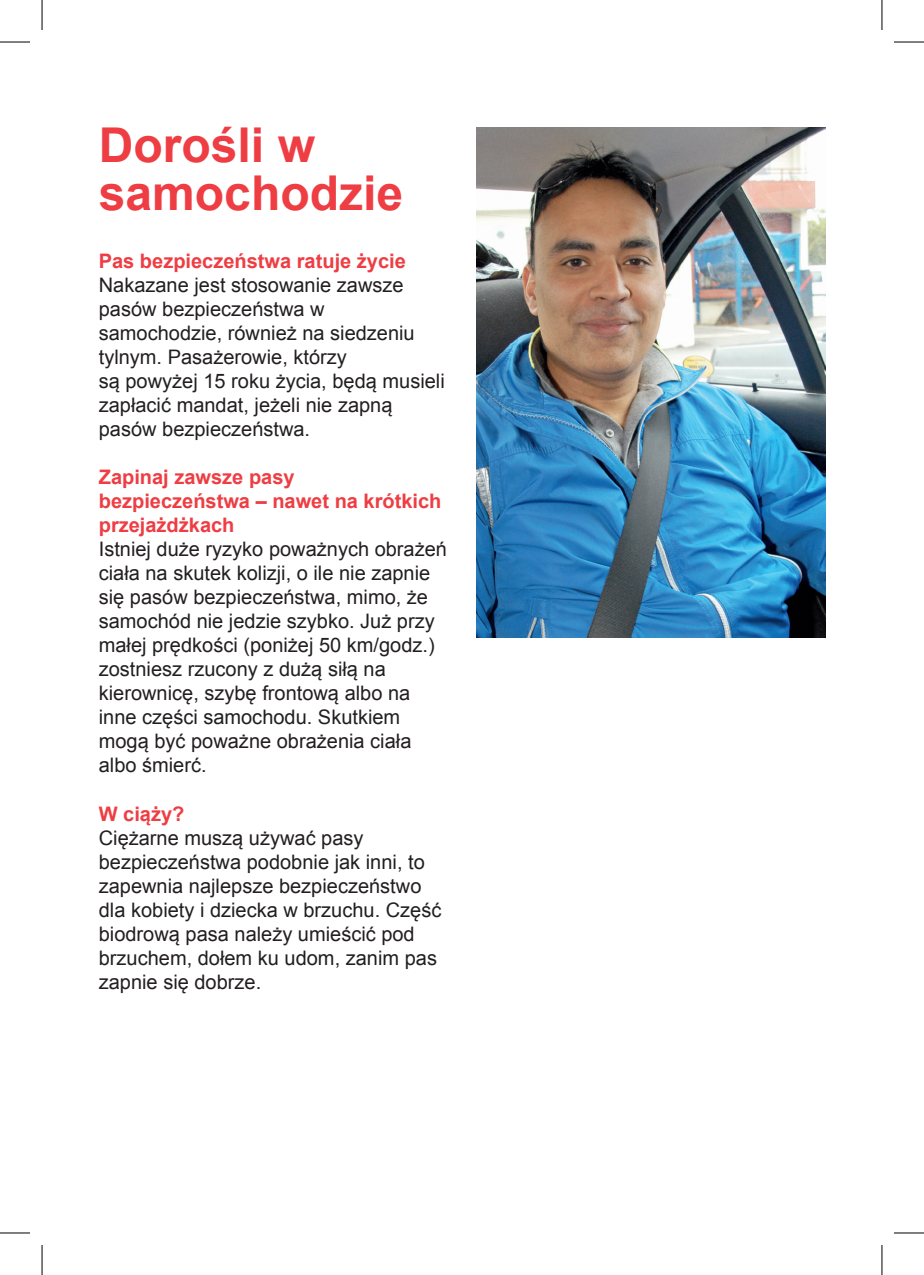
<style>
.page{position:relative;width:924px;height:1275px;background:#fff}
.page>*{position:absolute;margin:0;border:0;box-sizing:border-box;transform-origin:0 0}
.t1{font:700 48px/48px "Arial";color:#ee3d43}
.t2{font:20px/24px "Arial";color:#231f20}
.t3{font:700 20px/24px "Arial";color:#ee3d43}
</style>
<div class="page">
<img style="left:476px;top:127px;width:348px;height:510px">
<hr style="left:0;top:42px;width:30px;height:1px;background:#000">
<hr style="left:893px;top:42px;width:30px;height:1px;background:#000">
<hr style="left:0;top:1232px;width:30px;height:1px;background:#000">
<hr style="left:893px;top:1232px;width:30px;height:1px;background:#000">
<hr style="left:42px;top:0;width:1px;height:30px;background:#000">
<hr style="left:42px;top:1245px;width:1px;height:30px;background:#000">
<hr style="left:881px;top:0;width:1px;height:30px;background:#000">
<hr style="left:881px;top:1245px;width:1px;height:30px;background:#000">
<h1 class="t1" style="left:99px;top:123px;width:306px">Dorośli w samochodzie</h1>
<p class="t3" style="left:99px;top:250px;width:308px">Pas bezpieczeństwa ratuje życie</p>
<p class="t2" style="left:99px;top:273px;width:347px">Nakazane jest stosowanie zawsze pasów bezpieczeństwa w samochodzie, również na siedzeniu tylnym. Pasażerowie, którzy<br>są powyżej 15 roku życia, będą musieli zapłacić mandat, jeżeli nie zapną pasów bezpieczeństwa.</p>
<p class="t3" style="left:99px;top:466px;width:344px">Zapinaj zawsze pasy bezpieczeństwa – nawet na krótkich przejażdżkach</p>
<p class="t2" style="left:99px;top:537px;width:349px">Istniej duże ryzyko poważnych obrażeń ciała na skutek kolizji, o ile nie zapnie się pasów bezpieczeństwa, mimo, że samochód nie jedzie szybko. Już przy małej prędkości (poniżej 50 km/godz.) zostniesz rzucony z dużą siłą na kierownicę, szybę frontową albo na inne części samochodu. Skutkiem mogą być poważne obrażenia ciała albo śmierć.</p>
<p class="t3" style="left:99px;top:802px;width:87px">W ciąży?</p>
<p class="t2" style="left:99px;top:825px;width:344px">Ciężarne muszą używać pasy bezpieczeństwa podobnie jak inni, to zapewnia najlepsze bezpieczeństwo dla kobiety i dziecka w brzuchu. Część biodrową pasa należy umieścić pod brzuchem, dołem ku udom, zanim pas zapnie się dobrze.</p>
</div>
